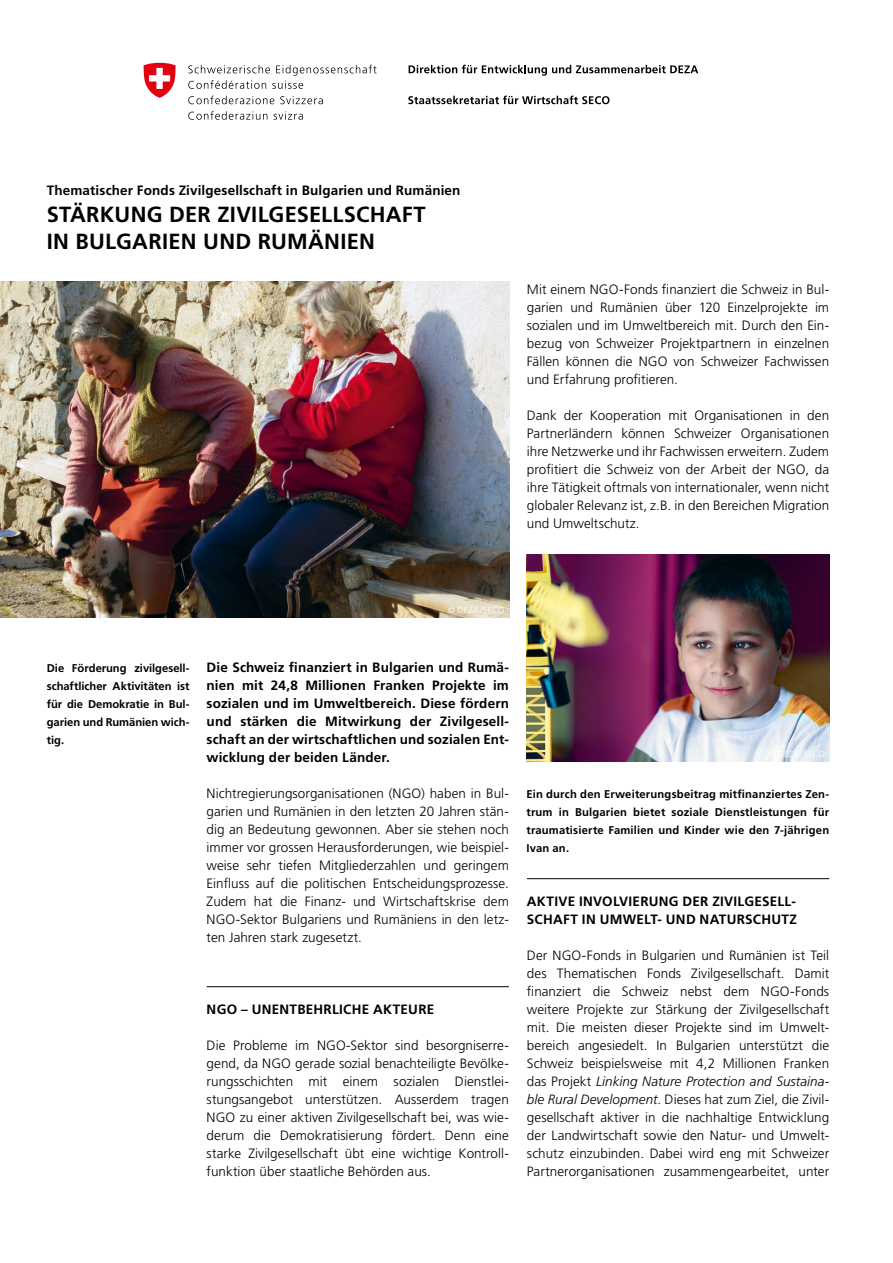
<style>
.page{position:relative;width:893px;height:1263px;background:#fff}
.page>*{position:absolute;margin:0;border:0;box-sizing:border-box;transform-origin:0 0}
.t1{font:700 21.9px/27px "Frutiger LT Pro";letter-spacing:.01em;color:#000}
.t2{font:300 13.5px/18px "Frutiger LT Pro";letter-spacing:.005em;color:#000;text-align:justify}
.t3{font:700 13.5px/18px "Frutiger LT Pro";letter-spacing:.01em;color:#000;text-align:justify}
.t4{font:700 11.25px/18px "Frutiger LT Pro";color:#000;text-align:justify}
.t5{font:300 9px "Frutiger LT Pro";letter-spacing:.02em;color:#fff}
.s1{font-style:italic}
</style>
<div class="page">
<hr style="left:207px;top:986px;width:302px;height:1px;background:#000">
<hr style="left:527px;top:878px;width:302px;height:1px;background:#000">
<img style="left:0;top:281px;width:509px;height:336px">
<img style="left:526px;top:554px;width:303px;height:208px">
<svg style="left:188px;top:65px;width:189px;height:24px"></svg>
<svg style="left:188px;top:96px;width:86px;height:8px"></svg>
<svg style="left:280px;top:96px;width:43px;height:8px"></svg>
<svg style="left:188px;top:111px;width:79px;height:9px"></svg>
<svg style="left:274px;top:111px;width:29px;height:9px"></svg>
<svg style="left:144px;top:63px;width:32px;height:35px"></svg>
<svg style="left:409px;top:65px;width:289px;height:11px"></svg>
<svg style="left:408px;top:96px;width:201px;height:8px"></svg>
<p class="t3" style="left:47px;top:181px;width:415px">Thematischer Fonds Zivilgesellschaft in Bulgarien und Rumänien</p>
<h1 class="t1" style="left:47px;top:201px;width:381px">STÄRKUNG DER ZIVILGESELLSCHAFT<br>IN BULGARIEN UND RUMÄNIEN</h1>
<p class="t2" style="left:527px;top:280px;width:304px">Mit einem NGO-Fonds finanziert die Schweiz in Bul&shy;garien und Rumänien über 120 Einzelprojekte im sozialen und im Umweltbereich mit. Durch den Ein&shy;bezug von Schweizer Projektpartnern in einzelnen Fällen können die NGO von Schweizer Fachwissen und Erfahrung profitieren.</p>
<p class="t2" style="left:527px;top:406px;width:304px">Dank der Kooperation mit Organisationen in den Partnerländern können Schweizer Organisationen ihre Netzwerke und ihr Fachwissen erweitern. Zudem profitiert die Schweiz von der Arbeit der NGO, da ihre Tätigkeit oftmals von internationaler, wenn nicht globaler Relevanz ist, z.B. in den Bereichen Migration und Umweltschutz.</p>
<p class="t5" style="left:448px;top:605px;width:58px">© DEZA/SECO</p>
<p class="t4" style="left:47px;top:659px;width:144px">Die Förderung zivilgesell&shy;schaftlicher Aktivitäten ist für die Demokratie in Bul&shy;garien und Rumänien wich&shy;tig.</p>
<p class="t3" style="left:207px;top:658px;width:304px">Die Schweiz finanziert in Bulgarien und Rumä&shy;nien mit 24,8 Millionen Franken Projekte im sozialen und im Umweltbereich. Diese fördern und stärken die Mitwirkung der Zivilgesell&shy;schaft an der wirtschaftlichen und sozialen Ent&shy;wicklung der beiden Länder.</p>
<p class="t2" style="left:207px;top:784px;width:304px">Nichtregierungsorganisationen (NGO) haben in Bul&shy;garien und Rumänien in den letzten 20 Jahren stän&shy;dig an Bedeutung gewonnen. Aber sie stehen noch immer vor grossen Herausforderungen, wie beispiel&shy;weise sehr tiefen Mitgliederzahlen und geringem Einfluss auf die politischen Entscheidungsprozesse.<br>Zudem hat die Finanz- und Wirtschaftskrise dem NGO-Sektor Bulgariens und Rumäniens in den letz&shy;ten Jahren stark zugesetzt.</p>
<p class="t3" style="left:207px;top:1000px;width:229px">NGO – UNENTBEHRLICHE AKTEURE</p>
<p class="t2" style="left:207px;top:1036px;width:304px">Die Probleme im NGO-Sektor sind besorgniserre&shy;gend, da NGO gerade sozial benachteiligte Bevölke&shy;rungsschichten mit einem sozialen Dienstlei&shy;stungsangebot unterstützen. Ausserdem tragen NGO zu einer aktiven Zivilgesellschaft bei, was wie&shy;derum die Demokratisierung fördert. Denn eine starke Zivilgesellschaft übt eine wichtige Kontroll&shy;funktion über staatliche Behörden aus.</p>
<p class="t5" style="left:768px;top:749px;width:58px">© DEZA/SECO</p>
<p class="t4" style="left:526px;top:785px;width:304px">Ein durch den Erweiterungsbeitrag mitfinanziertes Zen&shy;trum in Bulgarien bietet soziale Dienstleistungen für traumatisierte Familien und Kinder wie den 7-jährigen Ivan an.</p>
<p class="t3" style="left:527px;top:892px;width:272px">AKTIVE INVOLVIERUNG DER ZIVILGESELL-<br>SCHAFT IN UMWELT- UND NATURSCHUTZ</p>
<p class="t2" style="left:527px;top:946px;width:304px">Der NGO-Fonds in Bulgarien und Rumänien ist Teil des Thematischen Fonds Zivilgesellschaft. Damit finanziert die Schweiz nebst dem NGO-Fonds weitere Projekte zur Stärkung der Zivilgesellschaft mit. Die meisten dieser Projekte sind im Umwelt&shy;bereich angesiedelt. In Bulgarien unterstützt die Schweiz beispielsweise mit 4,2 Millionen Franken das Projekt <span class="s1">Linking Nature Protection and Sustaina&shy;ble Rural Development</span>. Dieses hat zum Ziel, die Zivil&shy;gesellschaft aktiver in die nachhaltige Entwicklung der Landwirtschaft sowie den Natur- und Umwelt&shy;schutz einzubinden. Dabei wird eng mit Schweizer Partnerorganisationen zusammengearbeitet, unter</p>
</div>
